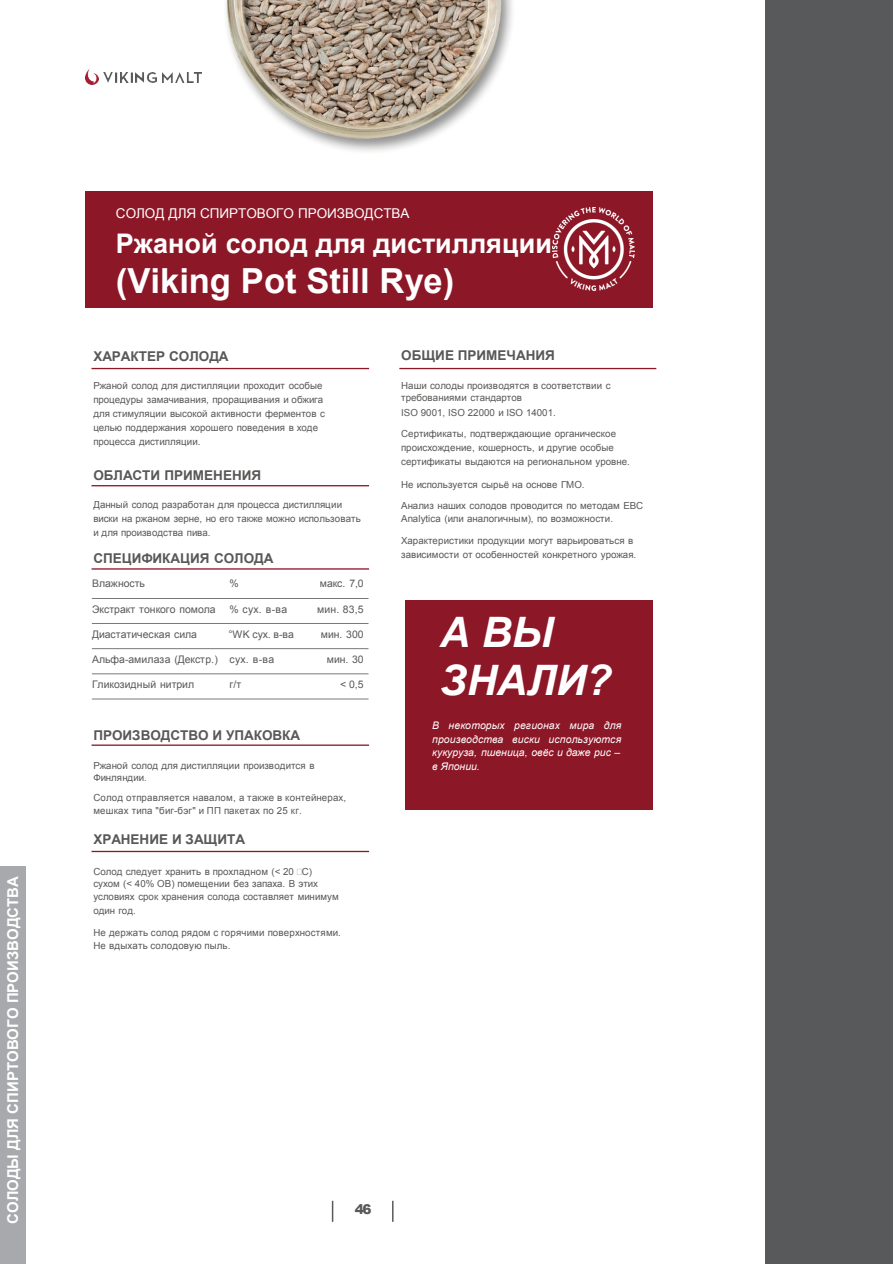
<style>
.page{position:relative;width:893px;height:1264px;background:#fff}
.page>*{position:absolute;margin:0;border:0;box-sizing:border-box;transform-origin:0 0}
.t1{font:italic 700 42px/47.8px "Arial";letter-spacing:-.005em;color:#fff}
.t2{font:700 34.5px "Arial";color:#fff}
.t3{font:700 27px "Arial";color:#fff}
.t4{font:700 15px "Arial";color:#fff}
.t5{font:700 13.5px "Arial";color:#595857}
.t6{font:13.5px "Arial";color:#fff}
.t7{font:900 13.5px "Arial";color:#58595b}
.t8{font:10.5px "Arial";color:#595857}
.t9{font:italic 10.5px/13.5px "Arial";color:#fff;text-align:justify}
.t10{font:9.75px/13.8px "Arial";color:#595857}
.t11{font:9.75px/13.2px "Arial";letter-spacing:.02em;color:#595857}
</style>
<div class="page">
<div style="left:765px;top:0;width:127px;height:1263px;background:#58595b"></div>
<div style="left:0;top:865px;width:26px;height:398px;background:#a7a9ac"></div>
<img style="left:225px;top:0;width:288px;height:152px">
<hr style="left:91px;top:368px;width:278px;height:1px;background:#8c1727">
<hr style="left:91px;top:485px;width:278px;height:1px;background:#8c1727">
<hr style="left:91px;top:568px;width:278px;height:1px;background:#8c1727">
<hr style="left:91px;top:744px;width:278px;height:1px;background:#8c1727">
<hr style="left:91px;top:850px;width:278px;height:2px;background:#8c1727">
<hr style="left:399px;top:368px;width:257px;height:1px;background:#8c1727">
<div style="left:405px;top:599px;width:247px;height:210px;background:#8c1727"></div>
<div style="left:85px;top:191px;width:568px;height:117px;background:#8c1727"></div>
<img style="left:552px;top:207px;width:82px;height:83px">
<svg style="left:332px;top:1200px;width:1px;height:21px"></svg>
<svg style="left:392px;top:1200px;width:1px;height:21px"></svg>
<img style="left:163px;top:72px;width:38px;height:11px">
<img style="left:136px;top:72px;width:20px;height:11px">
<svg style="left:103px;top:72px;width:30px;height:11px"></svg>
<img style="left:85px;top:68px;width:14px;height:16px">
<hr style="left:92px;top:598px;width:276px;height:1px;background:#77787b">
<hr style="left:92px;top:623px;width:276px;height:1px;background:#77787b">
<hr style="left:92px;top:648px;width:276px;height:1px;background:#77787b">
<hr style="left:92px;top:673px;width:276px;height:1px;background:#77787b">
<hr style="left:92px;top:698px;width:276px;height:1px;background:#77787b">
<p class="t4" style="left:3px;top:1223px;width:349px;rotate:-90deg">СОЛОДЫ ДЛЯ СПИРТОВОГО ПРОИЗВОДСТВА</p>
<p class="t6" style="left:116px;top:204px;width:295px">СОЛОД ДЛЯ СПИРТОВОГО ПРОИЗВОДСТВА</p>
<p class="t3" style="left:116px;top:226px;width:438px">Ржаной солод для дистилляции</p>
<p class="t2" style="left:116px;top:258px;width:340px">(Viking Pot Still Rye)</p>
<p class="t5" style="left:93px;top:347px;width:137px">ХАРАКТЕР СОЛОДА</p>
<p class="t10" style="left:93px;top:379px;width:233px">Ржаной солод для дистилляции проходит особые процедуры замачивания, проращивания и обжига для стимуляции высокой активности ферментов с целью поддержания хорошего поведения в ходе процесса дистилляции.</p>
<p class="t5" style="left:93px;top:466px;width:169px">ОБЛАСТИ ПРИМЕНЕНИЯ</p>
<p class="t10" style="left:93px;top:498px;width:269px">Данный солод разработан для процесса дистилляции виски на ржаном зерне, но его также можно использовать и для производства пива.</p>
<p class="t5" style="left:93px;top:549px;width:182px">СПЕЦИФИКАЦИЯ СОЛОДА</p>
<p class="t8" style="left:92px;top:576px;width:54px">Влажность</p>
<p class="t8" style="left:229px;top:576px;width:11px">%</p>
<p class="t8" style="left:320px;top:576px;width:45px">макс. 7,0</p>
<p class="t8" style="left:92px;top:602px;width:125px">Экстракт тонкого помола</p>
<p class="t8" style="left:229px;top:602px;width:59px">% сух. в-ва</p>
<p class="t8" style="left:317px;top:602px;width:48px">мин. 83,5</p>
<p class="t8" style="left:92px;top:627px;width:106px">Диастатическая сила</p>
<p class="t8" style="left:228px;top:627px;width:67px">°WK сух. в-ва</p>
<p class="t8" style="left:321px;top:627px;width:44px">мин. 300</p>
<p class="t8" style="left:92px;top:652px;width:127px">Альфа-амилаза (Декстр.)</p>
<p class="t8" style="left:229px;top:652px;width:46px">сух. в-ва</p>
<p class="t8" style="left:327px;top:652px;width:38px">мин. 30</p>
<p class="t8" style="left:92px;top:677px;width:104px">Гликозидный нитрил</p>
<p class="t8" style="left:229px;top:677px;width:13px">г/т</p>
<p class="t8" style="left:340px;top:677px;width:25px">&lt; 0,5</p>
<p class="t5" style="left:93px;top:725px;width:208px">ПРОИЗВОДСТВО И УПАКОВКА</p>
<p class="t10" style="left:93px;top:760px;width:223px;line-height:11.7px">Ржаной солод для дистилляции производится в<br>Финляндии.</p>
<p class="t11" style="left:93px;top:790px;width:254px">Солод отправляется навалом, а также в контейнерах, мешках типа "биг-бэг" и ПП пакетах по 25 кг.</p>
<p class="t5" style="left:93px;top:830px;width:153px">ХРАНЕНИЕ И ЗАЩИТА</p>
<p class="t10" style="left:93px;top:864px;width:247px;line-height:13px">Солод следует хранить в прохладном (&lt; 20 C) сухом (&lt; 40% ОВ) помещении без запаха. В этих условиях срок хранения солода составляет минимум один год.</p>
<p class="t11" style="left:93px;top:925px;width:249px">Не держать солод рядом с горячими поверхностями.<br>Не вдыхать солодовую пыль.</p>
<p class="t5" style="left:401px;top:346px;width:155px">ОБЩИЕ ПРИМЕЧАНИЯ</p>
<p class="t10" style="left:401px;top:380px;width:211px;line-height:11.7px">Наши солоды производятся в соответствии с требованиями стандартов</p>
<p class="t10" style="left:401px;top:405px;width:156px">ISO 9001, ISO 22000 и ISO 14001.</p>
<p class="t10" style="left:401px;top:427px;width:230px">Сертификаты, подтверждающие органическое происхождение, кошерность, и другие особые сертификаты выдаются на региональном уровне.</p>
<p class="t10" style="left:401px;top:475px;width:243px;line-height:20.1px">Не используется сырьё на основе ГМО.<br>Анализ наших солодов проводится по методам EBC</p>
<p class="t10" style="left:401px;top:508px;width:233px;line-height:21.5px">Analytica (или аналогичным), по возможности.<br>Характеристики продукции могут варьироваться в</p>
<p class="t10" style="left:401px;top:547px;width:236px">зависимости от особенностей конкретного урожая.</p>
<p class="t1" style="left:440px;top:609px;width:173px">А ВЫ<br>ЗНАЛИ?</p>
<p class="t9" style="left:432px;top:718px;width:190px">В некоторых регионах мира для производства виски используются кукуруза, пшеница, овёс и даже рис –</p>
<p class="t9" style="left:432px;top:759px;width:49px">в Японии.</p>
<p class="t7" style="left:355px;top:1199px;width:18px">46</p>
</div>
